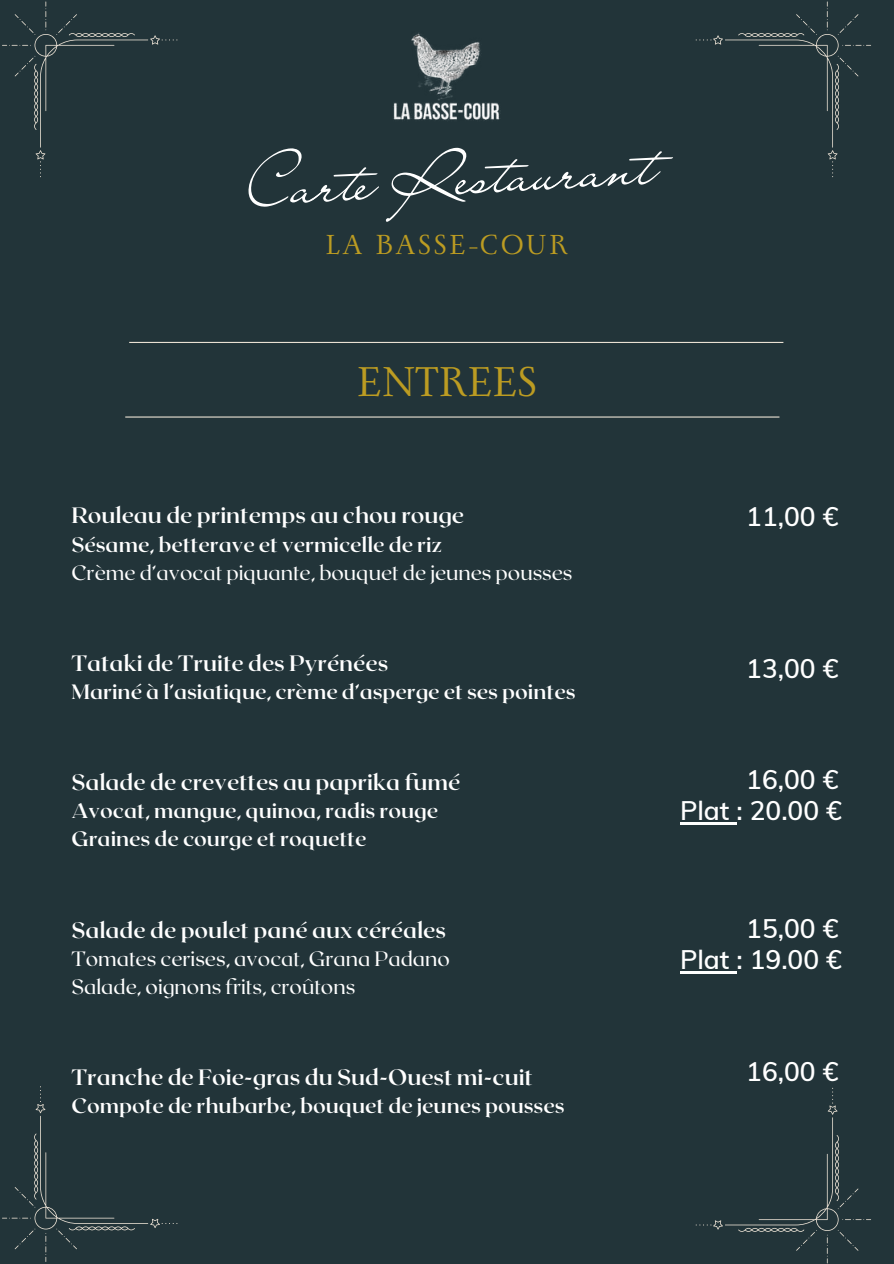
<style>
.page{position:relative;width:894px;height:1264px;background:#fff}
.page>*{position:absolute;margin:0;border:0;box-sizing:border-box;transform-origin:0 0}
.t1{font:61.8px "Liana";color:#fff}
.t2{font:46.35px "Monterchi Serif";color:#bc9c22}
.t3{font:30.6px "Monterchi Serif";letter-spacing:.09em;color:#bc9c22}
.t4{font:600 26.25px "Muli";color:#fff}
.t5{font:700 22.2px "Roxborough CF";color:#fff}
.t6{font:700 20.7px/28.2px "Roxborough CF";color:#fff}
.t7{font:20.7px/28.2px "Roxborough CF";color:#fff}
</style>
<div class="page">
<div style="left:0;top:0;width:893px;height:1263px;background:#223439"></div>
<img style="left:393px;top:33px;width:107px;height:88px">
<svg style="left:2px;top:2px;width:175px;height:175px"></svg>
<svg style="left:2px;top:1086px;width:175px;height:175px"></svg>
<svg style="left:695px;top:1087px;width:175px;height:176px"></svg>
<svg style="left:695px;top:2px;width:175px;height:175px"></svg>
<hr style="left:125px;top:416px;width:654px;height:1px;background:#eae1d4">
<hr style="left:129px;top:342px;width:654px;height:1px;background:#eae1d4">
<hr style="left:680px;top:971px;width:56px;height:2px;background:#fff">
<hr style="left:680px;top:822px;width:56px;height:2px;background:#fff">
<h1 class="t1" style="left:245px;top:146px;width:412px;rotate:-3deg">Carte Restaurant</h1>
<h3 class="t3" style="left:325px;top:230px;width:244px">LA BASSE-COUR</h3>
<h2 class="t2" style="left:357px;top:359px;width:181px">ENTREES</h2>
<p class="t5" style="left:71px;top:501px;width:394px">Rouleau de printemps au chou rouge</p>
<p class="t6" style="left:71px;top:529px;width:372px">Sésame, betterave et vermicelle de riz</p>
<p class="t7" style="left:71px;top:557px;width:502px">Crème d’avocat piquante, bouquet de jeunes pousses</p>
<p class="t5" style="left:71px;top:648px;width:318px">Tataki de Truite des Pyrénées</p>
<p class="t6" style="left:71px;top:676px;width:505px">Mariné à l’asiatique, crème d’asperge et ses pointes</p>
<p class="t5" style="left:71px;top:768px;width:390px">Salade de crevettes au paprika fumé</p>
<p class="t6" style="left:71px;top:796px;width:368px">Avocat, mangue, quinoa, radis rouge<br>Graines de courge et roquette</p>
<p class="t5" style="left:71px;top:915px;width:376px">Salade de poulet pané aux céréales</p>
<p class="t7" style="left:71px;top:943px;width:380px">Tomates cerises, avocat, Grana Padano<br>Salade, oignons frits, croûtons</p>
<p class="t5" style="left:71px;top:1062px;width:463px">Tranche de Foie-gras du Sud-Ouest mi-cuit</p>
<p class="t6" style="left:71px;top:1090px;width:494px">Compote de rhubarbe, bouquet de jeunes pousses</p>
<p class="t4" style="left:746px;top:499px;width:94px">11,00 €</p>
<p class="t4" style="left:746px;top:651px;width:94px">13,00 €</p>
<p class="t4" style="left:746px;top:763px;width:94px">16,00 €</p>
<p class="t4" style="left:680px;top:793px;width:163px">Plat : 20.00 €</p>
<p class="t4" style="left:746px;top:911px;width:94px">15,00 €</p>
<p class="t4" style="left:680px;top:942px;width:163px">Plat : 19.00 €</p>
<p class="t4" style="left:746px;top:1055px;width:94px">16,00 €</p>
</div>
